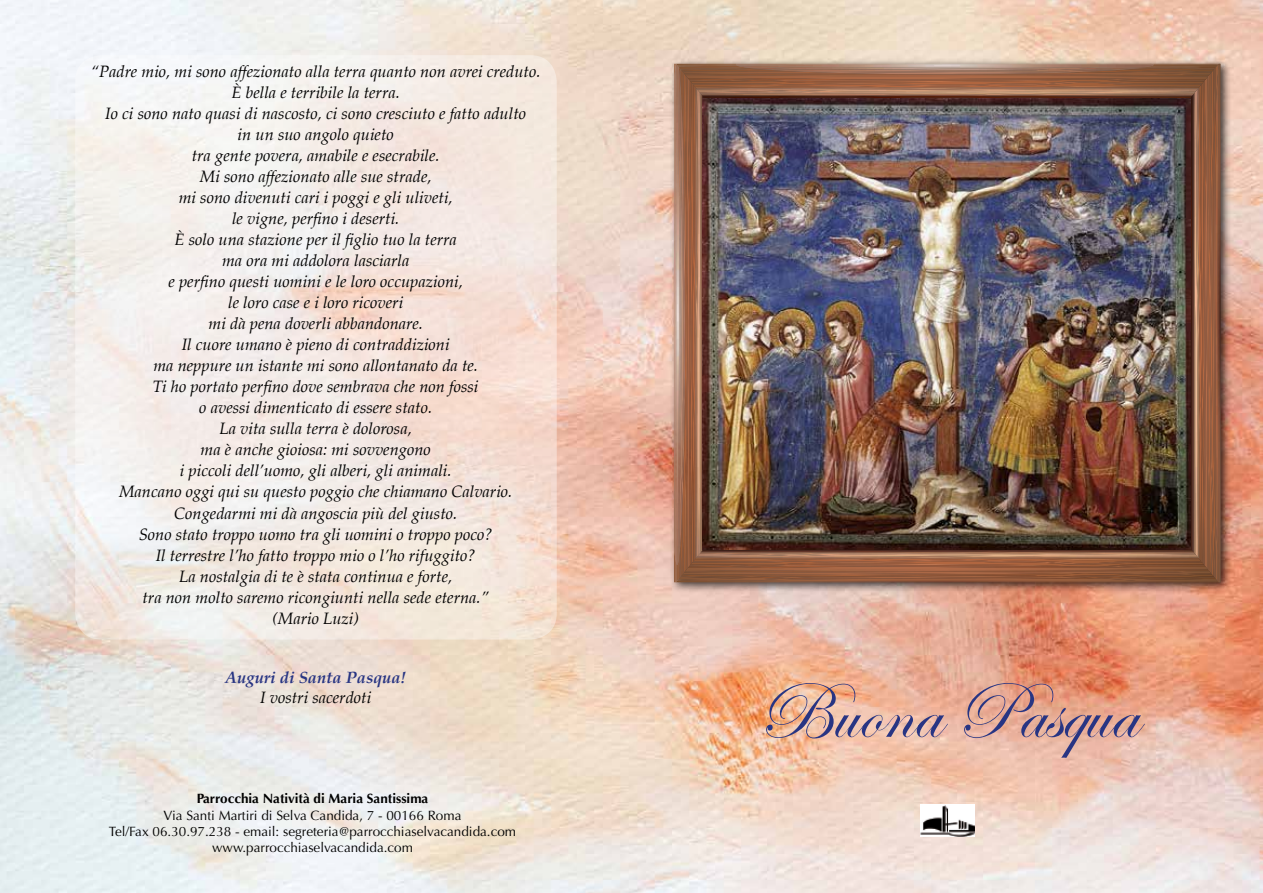
<style>
.page{position:relative;width:1263px;height:893px;background:#fff}
.page>*{position:absolute;margin:0;border:0;box-sizing:border-box;transform-origin:0 0}
.t1{font:81px "Edwardian Script ITC";color:#283583}
.t2{font:italic 16.5px/21px "Palatino";color:#000;text-align:center}
.t3{font:italic 700 16.5px "Palatino";color:#283583}
.t4{font:13.5px/16.2px "Optima";color:#000;text-align:center}
.t5{font:700 13.5px "Optima";color:#000}
</style>
<div class="page">
<img style="left:0;top:0;width:1263px;height:893px">
<div style="left:669px;top:59px;width:562px;height:535px;background:#000;opacity:.75"></div>
<img style="left:1220px;top:346px;width:1px;height:166px">
<svg style="left:674px;top:64px;width:546px;height:518px;background:#936045"></svg>
<img style="left:804px;top:73px;width:239px;height:1px">
<img style="left:788px;top:72px;width:268px;height:1px">
<img style="left:772px;top:70px;width:339px;height:2px">
<img style="left:751px;top:68px;width:398px;height:2px">
<img style="left:736px;top:64px;width:418px;height:4px">
<img style="left:764px;top:67px;width:378px;height:3px">
<img style="left:702px;top:99px;width:488px;height:450px">
<svg style="left:75px;top:55px;width:482px;height:584px;fill:#f4ebe6"></svg>
<img style="left:920px;top:805px;width:54px;height:31px">
<p class="t2" style="left:91px;top:61px;width:451px">“Padre mio, mi sono affezionato alla terra quanto non avrei creduto.<br>È bella e terribile la terra.<br>Io ci sono nato quasi di nascosto, ci sono cresciuto e fatto adulto<br>in un suo angolo quieto<br>tra gente povera, amabile e esecrabile.<br>Mi sono affezionato alle sue strade,<br>mi sono divenuti cari i poggi e gli uliveti,<br>le vigne, perfino i deserti.<br>È solo una stazione per il figlio tuo la terra<br>ma ora mi addolora lasciarla<br>e perfino questi uomini e le loro occupazioni,<br>le loro case e i loro ricoveri<br>mi dà pena doverli abbandonare.<br>Il cuore umano è pieno di contraddizioni<br>ma neppure un istante mi sono allontanato da te.<br>Ti ho portato perfino dove sembrava che non fossi<br>o avessi dimenticato di essere stato.<br>La vita sulla terra è dolorosa,<br>ma è anche gioiosa: mi sovvengono<br>i piccoli dell’uomo, gli alberi, gli animali.<br>Mancano oggi qui su questo poggio che chiamano Calvario.<br>Congedarmi mi dà angoscia più del giusto.<br>Sono stato troppo uomo tra gli uomini o troppo poco?<br>Il terrestre l’ho fatto troppo mio o l’ho rifuggito?<br>La nostalgia di te è stata continua e forte,<br>tra non molto saremo ricongiunti nella sede eterna.”<br>(Mario Luzi)</p>
<p class="t3" style="left:225px;top:664px;width:182px">Auguri di Santa Pasqua!</p>
<p class="t2" style="left:260px;top:686px;width:113px">I vostri sacerdoti</p>
<p class="t5" style="left:197px;top:791px;width:233px">Parrocchia Natività di Maria Santissima</p>
<p class="t4" style="left:109px;top:807px;width:409px">Via Santi Martiri di Selva Candida, 7 - 00166 Roma<br>Tel/Fax 06.30.97.238 - email: segreteria@parrocchiaselvacandida.com www.parrocchiaselvacandida.com</p>
<h1 class="t1" style="left:757px;top:667px;width:382px">Buona Pasqua</h1>
</div>
